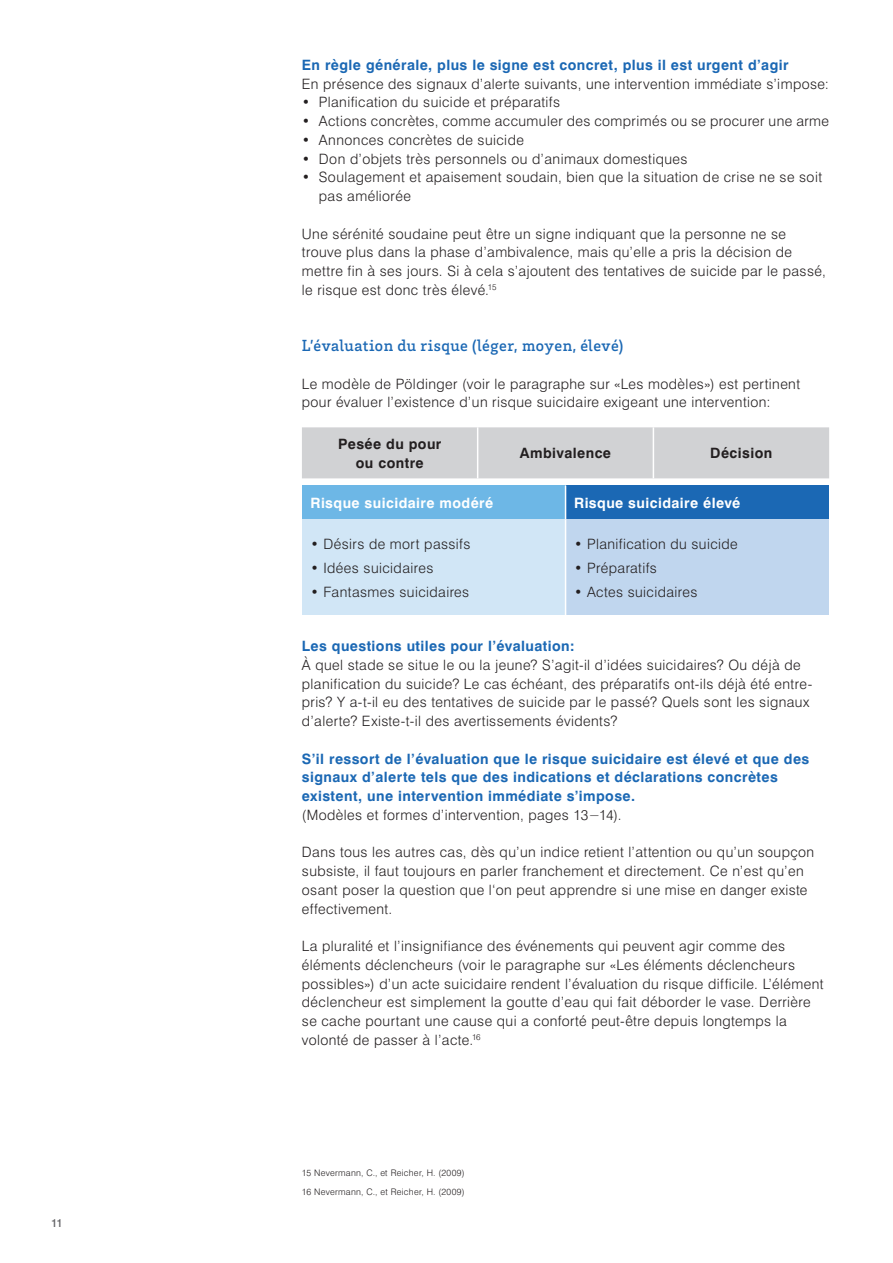
<style>
.page{position:relative;width:893px;height:1263px;background:#fff}
.page>*{position:absolute;margin:0;border:0;box-sizing:border-box;transform-origin:0 0}
.Untertitel_1{font:500 16.5px "Brix Slab";letter-spacing:.03em;color:#1b68b4}
.Text{font:300 14.25px/18.8px "Swiss 721 BT";letter-spacing:.03em;color:#231f20}
.Text-2{font:700 14.25px/18.8px "Swiss 721 BT";letter-spacing:.03em;color:#1b68b4}
.Text-3{font:700 14.25px "Swiss 721 BT";letter-spacing:.03em;color:#fff}
.Text-4{font:700 14.25px "Swiss 721 BT";letter-spacing:.03em;color:#231f20}
.t1{font:500 11.25px "Swiss 721 BT";color:#636366}
.t2{font:300 9px "Swiss 721 BT";letter-spacing:.03em;color:#231f20}
</style>
<div class="page">
<div style="left:302px;top:486px;width:264px;height:34px;background:#6db7e6"></div>
<div style="left:566px;top:486px;width:263px;height:34px;background:#1b68b4"></div>
<div style="left:302px;top:520px;width:264px;height:95px;background:#d1e6f6"></div>
<div style="left:566px;top:520px;width:263px;height:95px;background:#c0d6ee"></div>
<hr style="left:565px;top:486px;width:1px;height:34px;background:#fff">
<hr style="left:565px;top:520px;width:1px;height:95px;background:#fff">
<svg style="left:302px;top:427px;width:527px;height:59px;background:#d4d6d9"></svg>
<hr style="left:477px;top:427px;width:1px;height:51px;background:#fff">
<hr style="left:653px;top:427px;width:1px;height:51px;background:#fff">
<p class="t1" style="left:51px;top:1216px;width:13px">11</p>
<p class="Text-2" style="left:302px;top:55px;width:488px">En règle générale, plus le signe est concret, plus il est urgent d’agir</p>
<p class="Text" style="left:302px;top:74px;width:529px">En présence des signaux d’alerte suivants, une intervention immédiate s’impose:</p>
<p class="Text" style="left:302px;top:93px;width:260px">• Planification du suicide et préparatifs</p>
<p class="Text" style="left:302px;top:111px;width:529px">• Actions concrètes, comme accumuler des comprimés ou se procurer une arme</p>
<p class="Text" style="left:302px;top:130px;width:224px">• Annonces concrètes de suicide</p>
<p class="Text" style="left:302px;top:149px;width:387px">• Don d’objets très personnels ou d’animaux domestiques</p>
<p class="Text" style="left:319px;top:168px;width:505px;text-indent:-17px">• Soulagement et apaisement soudain, bien que la situation de crise ne se soit pas améliorée</p>
<p class="Text" style="left:302px;top:224px;width:525px">Une sérénité soudaine peut être un signe indiquant que la personne ne se trouve plus dans la phase d’ambivalence, mais qu’elle a pris la décision de mettre fin à ses jours. Si à cela s’ajoutent des tentatives de suicide par le passé, le risque est donc très élevé.<sup>15</sup></p>
<p class="Untertitel_1" style="left:302px;top:335px;width:323px">L’évaluation du risque (léger, moyen, élevé)</p>
<p class="Text" style="left:302px;top:374px;width:500px">Le modèle de Pöldinger (voir le paragraphe sur «Les modèles») est pertinent pour évaluer l’existence d’un risque suicidaire exigeant une intervention:</p>
<p class="Text-4" style="left:338px;top:435px;width:105px">Pesée du pour</p>
<p class="Text-4" style="left:356px;top:454px;width:69px">ou contre</p>
<p class="Text-4" style="left:520px;top:445px;width:93px">Ambivalence</p>
<p class="Text-4" style="left:710px;top:445px;width:64px">Décision</p>
<p class="Text-3" style="left:310px;top:494px;width:184px">Risque suicidaire modéré</p>
<p class="Text-3" style="left:574px;top:494px;width:168px">Risque suicidaire élevé</p>
<p class="Text" style="left:310px;top:534px;width:162px">• Désirs de mort passifs</p>
<p class="Text" style="left:310px;top:558px;width:124px">• Idées suicidaires</p>
<p class="Text" style="left:310px;top:582px;width:160px">• Fantasmes suicidaires</p>
<p class="Text" style="left:574px;top:534px;width:165px">• Planification du suicide</p>
<p class="Text" style="left:574px;top:558px;width:84px">• Préparatifs</p>
<p class="Text" style="left:574px;top:582px;width:125px">• Actes suicidaires</p>
<p class="Text-2" style="left:302px;top:636px;width:274px">Les questions utiles pour l’évaluation:</p>
<p class="Text" style="left:302px;top:655px;width:512px">À quel stade se situe le ou la jeune? S’agit-il d’idées suicidaires? Ou déjà de planification du suicide? Le cas échéant, des préparatifs ont-ils déjà été entre&shy;pris? Y a-t-il eu des tentatives de suicide par le passé? Quels sont les signaux d’alerte? Existe-t-il des avertissements évidents?</p>
<p class="Text-2" style="left:302px;top:749px;width:509px">S’il ressort de l’évaluation que le risque suicidaire est élevé et que des signaux d’alerte tels que des indications et déclarations concrètes existent, une intervention immédiate s’impose.</p>
<p class="Text" style="left:302px;top:805px;width:321px">(Modèles et formes d’intervention, pages 13−14).</p>
<p class="Text" style="left:302px;top:843px;width:514px">Dans tous les autres cas, dès qu’un indice retient l’attention ou qu’un soupçon subsiste, il faut toujours en parler franchement et directement. Ce n’est qu’en osant poser la question que l‘on peut apprendre si une mise en danger existe effectivement.</p>
<p class="Text" style="left:302px;top:936px;width:523px">La pluralité et l’insignifiance des événements qui peuvent agir comme des éléments déclencheurs (voir le paragraphe sur «Les éléments déclencheurs possibles») d’un acte suicidaire rendent l’évaluation du risque difficile. L’élément déclencheur est simplement la goutte d’eau qui fait déborder le vase. Derrière se cache pourtant une cause qui a conforté peut-être depuis longtemps la volonté de passer à l’acte.<sup>16</sup></p>
<p class="t2" style="left:302px;top:1167px;width:164px">15 Nevermann, C., et Reicher, H. (2009)</p>
<p class="t2" style="left:302px;top:1186px;width:164px">16 Nevermann, C., et Reicher, H. (2009)</p>
</div>
